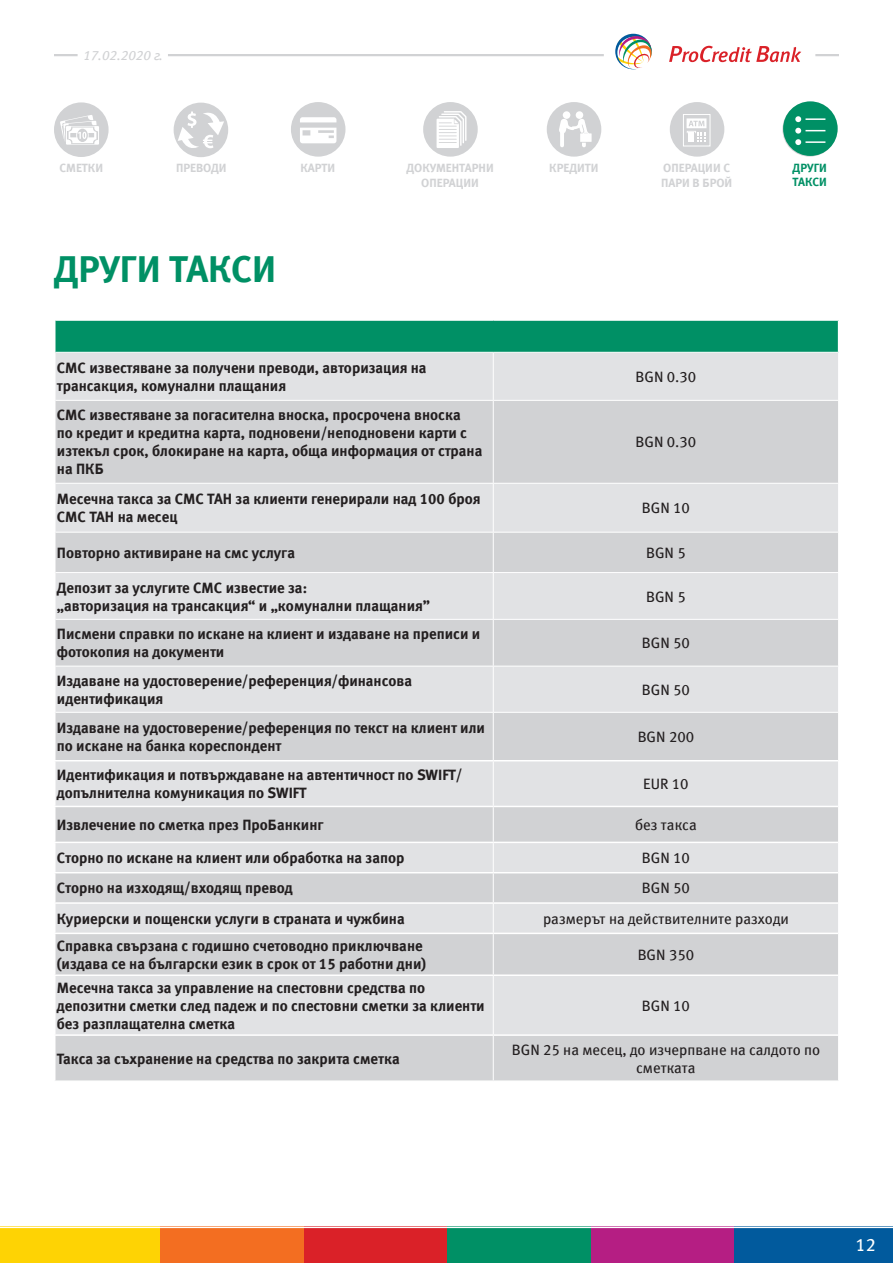
<style>
.page{position:relative;width:893px;height:1263px;background:#fff}
.page>*{position:absolute;margin:0;border:0;box-sizing:border-box;transform-origin:0 0}
.t1{font:37.5px "Meta Bold Cyr LF";color:#009065}
.t2{font:18px "Meta Book Cyr LF";color:#fff}
.t3{font:15px/18px "Meta Bold Cyr LF";color:#231f20}
.t4{font:15px/18px "Meta Book Cyr LF";color:#231f20;text-align:center}
.t5{font:italic 13.5px "Meta Book Cyr LF";color:#d1d2d4}
.t6{font:12px/14.4px "Meta Bold Cyr LF";color:#d1d2d4}
.t7{font:12px/14.4px "Meta Bold Cyr LF";color:#009065}
</style>
<div class="page">
<hr style="left:168px;top:54px;width:436px;height:2px;background:#d1d2d4">
<hr style="left:815px;top:54px;width:24px;height:2px;background:#d1d2d4">
<hr style="left:54px;top:54px;width:24px;height:2px;background:#d1d2d4">
<svg style="left:615px;top:34px;width:37px;height:35px"></svg>
<svg style="left:669px;top:46px;width:132px;height:16px"></svg>
<div style="left:670px;top:102px;width:54px;height:55px;background:#d1d2d4;border-radius:50%"></div>
<div style="left:683px;top:114px;width:27px;height:32px;border:1px solid #fff"></div>
<svg style="left:687px;top:118px;width:19px;height:24px"></svg>
<svg style="left:174px;top:103px;width:54px;height:54px"></svg>
<div style="left:291px;top:102px;width:54px;height:55px;background:#d1d2d4;border-radius:50%"></div>
<svg style="left:300px;top:128px;width:36px;height:15px"></svg>
<svg style="left:300px;top:117px;width:36px;height:5px"></svg>
<div style="left:547px;top:102px;width:54px;height:55px;background:#d1d2d4;border-radius:50%"></div>
<div style="left:576px;top:111px;width:7px;height:8px;background:#fff;border-radius:50%"></div>
<div style="left:563px;top:111px;width:7px;height:8px;background:#fff;border-radius:50%"></div>
<svg style="left:559px;top:119px;width:33px;height:28px"></svg>
<div style="left:423px;top:102px;width:55px;height:55px;background:#d1d2d4;border-radius:50%"></div>
<svg style="left:437px;top:111px;width:29px;height:37px"></svg>
<div style="left:54px;top:102px;width:55px;height:55px;background:#d1d2d4;border-radius:50%"></div>
<svg style="left:60px;top:115px;width:39px;height:30px"></svg>
<svg style="left:782px;top:102px;width:55px;height:55px"></svg>
<div style="left:783px;top:101px;width:55px;height:55px;background:#009065;border-radius:50%"></div>
<svg style="left:795px;top:116px;width:30px;height:30px"></svg>
<hr style="left:805px;top:141px;width:20px;height:2px;background:#fff">
<div style="left:55px;top:320px;width:784px;height:32px;background:#009065"></div>
<div style="left:56px;top:353px;width:782px;height:47px;background:#e1e2e4"></div>
<svg style="left:56px;top:401px;width:782px;height:679px;background:#d8d9db"></svg>
<hr style="left:56px;top:483px;width:437px;height:1px;background:#fff">
<hr style="left:56px;top:532px;width:437px;height:1px;background:#fff">
<hr style="left:56px;top:572px;width:437px;height:1px;background:#fff">
<hr style="left:56px;top:619px;width:437px;height:1px;background:#fff">
<hr style="left:56px;top:666px;width:437px;height:1px;background:#fff">
<hr style="left:56px;top:712px;width:437px;height:1px;background:#fff">
<hr style="left:493px;top:353px;width:1px;height:47px;background:#fff">
<hr style="left:493px;top:401px;width:1px;height:82px;background:#fff">
<hr style="left:493px;top:483px;width:346px;height:1px;background:#fff">
<hr style="left:493px;top:484px;width:1px;height:48px;background:#fff">
<hr style="left:493px;top:532px;width:346px;height:1px;background:#fff">
<hr style="left:493px;top:532px;width:1px;height:40px;background:#fff">
<hr style="left:493px;top:572px;width:346px;height:1px;background:#fff">
<hr style="left:493px;top:573px;width:1px;height:46px;background:#fff">
<hr style="left:493px;top:619px;width:346px;height:1px;background:#fff">
<hr style="left:493px;top:620px;width:1px;height:46px;background:#fff">
<hr style="left:493px;top:666px;width:346px;height:1px;background:#fff">
<hr style="left:493px;top:666px;width:1px;height:46px;background:#fff">
<hr style="left:493px;top:712px;width:346px;height:1px;background:#fff">
<hr style="left:493px;top:713px;width:1px;height:47px;background:#fff">
<hr style="left:493px;top:761px;width:1px;height:45px;background:#fff">
<hr style="left:493px;top:807px;width:1px;height:35px;background:#fff">
<svg style="left:493px;top:843px;width:1px;height:90px"></svg>
<hr style="left:493px;top:934px;width:1px;height:40px;background:#fff">
<hr style="left:493px;top:976px;width:1px;height:58px;background:#fff">
<hr style="left:493px;top:1036px;width:1px;height:44px;background:#fff">
<hr style="left:54px;top:319px;width:439px;height:2px;background:#fff">
<hr style="left:54px;top:321px;width:2px;height:31px;background:#fff">
<hr style="left:493px;top:319px;width:346px;height:2px;background:#fff">
<hr style="left:838px;top:321px;width:1px;height:31px;background:#fff">
<hr style="left:54px;top:760px;width:439px;height:1px;background:#fff">
<hr style="left:493px;top:760px;width:345px;height:1px;background:#fff">
<hr style="left:54px;top:806px;width:439px;height:1px;background:#fff">
<hr style="left:493px;top:806px;width:345px;height:1px;background:#fff">
<hr style="left:54px;top:842px;width:439px;height:1px;background:#fff">
<hr style="left:493px;top:842px;width:345px;height:1px;background:#fff">
<hr style="left:54px;top:872px;width:439px;height:1px;background:#fff">
<hr style="left:493px;top:872px;width:345px;height:1px;background:#fff">
<hr style="left:54px;top:902px;width:439px;height:2px;background:#fff">
<hr style="left:493px;top:902px;width:345px;height:2px;background:#fff">
<hr style="left:54px;top:933px;width:439px;height:1px;background:#fff">
<hr style="left:493px;top:933px;width:345px;height:1px;background:#fff">
<hr style="left:54px;top:974px;width:439px;height:2px;background:#fff">
<hr style="left:493px;top:974px;width:345px;height:2px;background:#fff">
<hr style="left:54px;top:1034px;width:439px;height:2px;background:#fff">
<hr style="left:493px;top:1034px;width:345px;height:2px;background:#fff">
<div style="left:0;top:1227px;width:160px;height:36px;background:#fed304"></div>
<div style="left:160px;top:1227px;width:144px;height:36px;background:#f36e21"></div>
<div style="left:304px;top:1227px;width:143px;height:36px;background:#da2128"></div>
<div style="left:447px;top:1227px;width:144px;height:36px;background:#009065"></div>
<div style="left:591px;top:1227px;width:144px;height:36px;background:#b51e83"></div>
<div style="left:735px;top:1227px;width:158px;height:36px;background:#015a9d"></div>
<hr style="left:0;top:1226px;width:893px;height:2px;background:#fff">
<p class="t5" style="left:83px;top:47px;width:81px">17.02.2020 г.</p>
<p class="t6" style="left:59px;top:160px;width:45px">СМЕТКИ</p>
<p class="t6" style="left:661px;top:161px;width:73px">ОПЕРАЦИИ С<br>ПАРИ В БРОЙ</p>
<p class="t6" style="left:176px;top:161px;width:52px">ПРЕВОДИ</p>
<p class="t6" style="left:300px;top:161px;width:36px">КАРТИ</p>
<p class="t6" style="left:406px;top:161px;width:89px">ДОКУМЕНТАРНИ</p>
<p class="t6" style="left:549px;top:161px;width:51px">КРЕДИТИ</p>
<p class="t6" style="left:421px;top:175px;width:59px">ОПЕРАЦИИ</p>
<h1 class="t1" style="left:54px;top:246px;width:224px">ДРУГИ ТАКСИ</h1>
<p class="t3" style="left:57px;top:358px;width:371px">СМС известяване за получени преводи, авторизация на трансакция, комунални плащания</p>
<p class="t4" style="left:636px;top:368px;width:62px">BGN 0.30</p>
<p class="t3" style="left:57px;top:406px;width:427px">СМС известяване за погасителна вноска, просрочена вноска<br>по кредит и кредитна карта, подновени/неподновени карти с изтекъл срок, блокиране на карта, обща информация от страна на ПКБ</p>
<p class="t4" style="left:636px;top:433px;width:62px">BGN 0.30</p>
<p class="t7" style="left:793px;top:160px;width:36px">ДРУГИ<br>ТАКСИ</p>
<p class="t3" style="left:57px;top:490px;width:425px">Месечна такса за СМС ТАН за клиенти генерирали над 100 броя<br>СМС ТАН на месец</p>
<p class="t4" style="left:642px;top:499px;width:50px">BGN 10</p>
<p class="t3" style="left:57px;top:543px;width:240px">Повторно активиране на смс услуга</p>
<p class="t4" style="left:646px;top:544px;width:41px">BGN 5</p>
<p class="t3" style="left:57px;top:578px;width:375px">Депозит за услугите СМС известие за:<br>„авторизация на трансакция“ и „комунални плащания”</p>
<p class="t4" style="left:646px;top:587px;width:41px">BGN 5</p>
<p class="t3" style="left:57px;top:625px;width:425px">Писмени справки по искане на клиент и издаване на преписи и фотокопия на документи</p>
<p class="t4" style="left:642px;top:634px;width:50px">BGN 50</p>
<p class="t3" style="left:57px;top:671px;width:357px">Издаване на удостоверение/референция/финансова идентификация</p>
<p class="t4" style="left:642px;top:680px;width:50px">BGN 50</p>
<p class="t3" style="left:57px;top:719px;width:430px">Издаване на удостоверение/референция по текст на клиент или по искане на банка кореспондент</p>
<p class="t4" style="left:638px;top:728px;width:58px">BGN 200</p>
<p class="t3" style="left:57px;top:766px;width:407px">Идентификация и потвърждаване на автентичност по SWIFT/ допълнителна комуникация по SWIFT</p>
<p class="t4" style="left:643px;top:775px;width:47px">EUR 10</p>
<p class="t3" style="left:57px;top:816px;width:268px">Извлечение по сметка през ПроБанкинг</p>
<p class="t4" style="left:635px;top:816px;width:63px">без такса</p>
<p class="t3" style="left:57px;top:849px;width:349px">Сторно по искане на клиент или обработка на запор</p>
<p class="t4" style="left:642px;top:849px;width:50px">BGN 10</p>
<p class="t3" style="left:57px;top:879px;width:238px">Сторно на изходящ/входящ превод</p>
<p class="t4" style="left:642px;top:879px;width:50px">BGN 50</p>
<p class="t3" style="left:57px;top:909px;width:349px">Куриерски и пощенски услуги в страната и чужбина</p>
<p class="t4" style="left:543px;top:909px;width:247px">размерът на действителните разходи</p>
<p class="t3" style="left:57px;top:936px;width:371px">Справка свързана с годишно счетоводно приключване (издава се на български език в срок от 15 работни дни)</p>
<p class="t4" style="left:638px;top:946px;width:58px">BGN 350</p>
<p class="t3" style="left:57px;top:978px;width:429px">Месечна такса за управление на спестовни средства по депозитни сметки след падеж и по спестовни сметки за клиенти без разплащателна сметка</p>
<p class="t4" style="left:642px;top:996px;width:50px">BGN 10</p>
<p class="t3" style="left:57px;top:1049px;width:344px">Такса за съхранение на средства по закрита сметка</p>
<p class="t4" style="left:512px;top:1040px;width:310px">BGN 25 на месец, до изчерпване на салдото по сметката</p>
<p class="t2" style="left:856px;top:1234px;width:22px">12</p>
</div>
